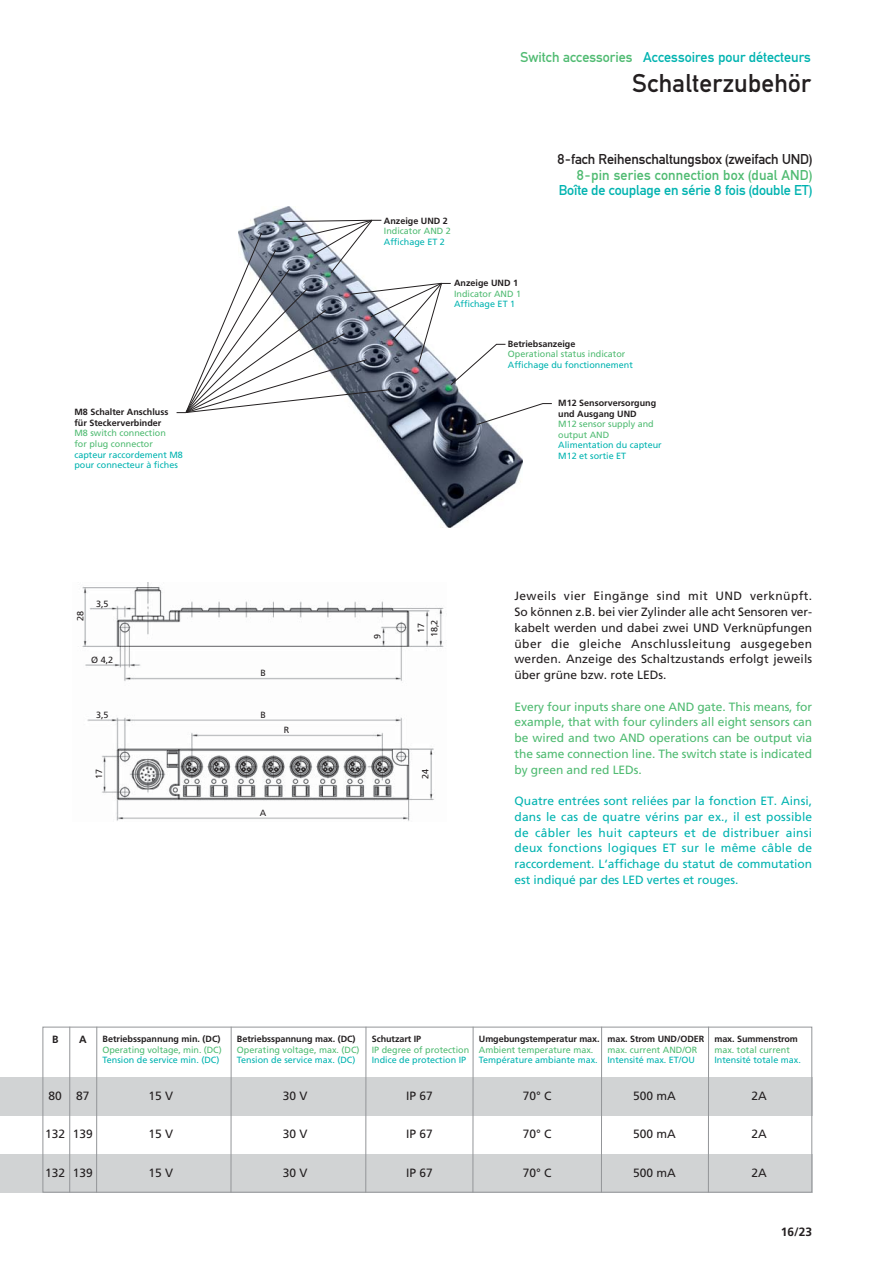
<style>
.page{position:relative;width:893px;height:1263px;background:#fff}
.page>*{position:absolute;margin:0;border:0;box-sizing:border-box;transform-origin:0 0}
.t1{font:27px "DIN Mittel EF";letter-spacing:.01em;color:#231f20}
.t2{font:15px "DIN Mittel EF";color:#00b3b0}
.t3{font:15px "DIN Mittel EF";letter-spacing:-.01em;color:#231f20}
.t4{font:15px "DIN Mittel EF";letter-spacing:.01em;color:#50bb72}
.t5{font:12px/15.8px "Frutiger";color:#231f20;text-align:justify}
.t6{font:12px/15.8px "Frutiger";letter-spacing:-.005em;color:#00b3b0;text-align:justify}
.t7{font:12px/15.8px "Frutiger";letter-spacing:-.005em;color:#50bb72;text-align:justify}
.t8{font:700 12px "Frutiger";color:#231f20}
.t9{font:700 10.5px "Frutiger";color:#231f20}
.t10{font:9px/10.5px "Frutiger";color:#00b3b0}
.t11{font:9px/10.5px "Frutiger";color:#50bb72}
.t12{font:700 9px/10.5px "Frutiger";color:#231f20}
.t13{font:9px "Frutiger";color:#231f20}
.s1{color:#50bb72}
</style>
<div class="page">
<img style="left:253px;top:206px;width:269px;height:322px">
<img style="left:82px;top:582px;width:362px;height:239px">
<svg style="left:177px;top:219px;width:375px;height:207px"></svg>
<div style="left:0;top:1078px;width:812px;height:38px;background:#d1d3d4"></div>
<div style="left:0;top:1154px;width:812px;height:38px;background:#d1d3d4"></div>
<hr style="left:96px;top:1027px;width:1px;height:165px;background:#939598">
<hr style="left:231px;top:1027px;width:1px;height:165px;background:#939598">
<hr style="left:365px;top:1027px;width:1px;height:165px;background:#939598">
<hr style="left:473px;top:1027px;width:1px;height:165px;background:#939598">
<hr style="left:601px;top:1027px;width:1px;height:165px;background:#939598">
<hr style="left:708px;top:1027px;width:1px;height:165px;background:#939598">
<hr style="left:69px;top:1027px;width:1px;height:165px;background:#939598">
<div style="left:43px;top:1027px;width:769px;height:165px;border:1px solid #939598"></div>
<p class="t12" style="left:74px;top:408px;width:95px">M8 Schalter Anschluss für Steckerverbinder</p>
<p class="t11" style="left:74px;top:429px;width:93px">M8 switch connection for plug connector</p>
<p class="t10" style="left:74px;top:450px;width:110px">capteur raccordement M8 pour connecteur à fiches</p>
<p class="t13" style="left:77px;top:621px;width:12px;rotate:-90deg">28</p>
<p class="t13" style="left:96px;top:600px;width:14px">3,5</p>
<p class="t13" style="left:91px;top:656px;width:24px">Ø 4,2</p>
<p class="t13" style="left:96px;top:711px;width:14px">3,5</p>
<p class="t13" style="left:95px;top:779px;width:12px;rotate:-90deg">17</p>
<p class="t13" style="left:260px;top:670px;width:7px">B</p>
<p class="t13" style="left:260px;top:711px;width:7px">B</p>
<p class="t13" style="left:284px;top:726px;width:7px">R</p>
<p class="t13" style="left:260px;top:809px;width:8px">A</p>
<p class="t2" style="left:520px;top:52px;width:292px"><span class="s1">Switch accessories</span> Accessoires pour détecteurs</p>
<h1 class="t1" style="left:633px;top:73px;width:180px">Schalterzubehör</h1>
<p class="t12" style="left:384px;top:216px;width:66px">Anzeige UND 2</p>
<p class="t11" style="left:384px;top:226px;width:69px">Indicator AND 2</p>
<p class="t10" style="left:384px;top:237px;width:63px">Affichage ET 2</p>
<p class="t3" style="left:557px;top:154px;width:257px">8-fach Reihenschaltungsbox (zweifach UND)</p>
<p class="t4" style="left:576px;top:169px;width:237px">8-pin series connection box (dual AND)</p>
<p class="t2" style="left:559px;top:184px;width:255px">Boîte de couplage en série 8 fois (double ET)</p>
<p class="t12" style="left:454px;top:279px;width:66px">Anzeige UND 1</p>
<p class="t11" style="left:454px;top:289px;width:69px">Indicator AND 1</p>
<p class="t10" style="left:454px;top:300px;width:63px">Affichage ET 1</p>
<p class="t12" style="left:508px;top:339px;width:69px">Betriebsanzeige</p>
<p class="t11" style="left:508px;top:350px;width:119px">Operational status indicator</p>
<p class="t10" style="left:508px;top:360px;width:127px">Affichage du fonctionnement</p>
<p class="t12" style="left:558px;top:398px;width:100px">M12 Sensorversorgung und Ausgang UND</p>
<p class="t11" style="left:558px;top:419px;width:97px">M12 sensor supply and output AND</p>
<p class="t10" style="left:558px;top:440px;width:105px">Alimentation du capteur<br>M12 et sortie ET</p>
<p class="t13" style="left:374px;top:639px;width:7px;rotate:-90deg">9</p>
<p class="t13" style="left:431px;top:637px;width:19px;rotate:-90deg">18,2</p>
<p class="t13" style="left:417px;top:633px;width:12px;rotate:-90deg">17</p>
<p class="t13" style="left:422px;top:779px;width:12px;rotate:-90deg">24</p>
<p class="t5" style="left:514px;top:589px;width:299px">Jeweils vier Eingänge sind mit UND verknüpft.<br>So können z.B. bei vier Zylinder alle acht Sensoren ver&shy;kabelt werden und dabei zwei UND Verknüpfungen über die gleiche Anschlussleitung ausgegeben werden. Anzeige des Schaltzustands erfolgt jeweils über grüne bzw. rote LEDs.</p>
<p class="t7" style="left:514px;top:699px;width:299px">Every four inputs share one AND gate. This means, for example, that with four cylinders all eight sensors can be wired and two AND operations can be output via the same connection line. The switch state is indicated by green and red LEDs.</p>
<p class="t6" style="left:514px;top:794px;width:299px">Quatre entrées sont reliées par la fonction ET. Ainsi, dans le cas de quatre vérins par ex., il est possible de câbler les huit capteurs et de distribuer ainsi deux fonctions logiques ET sur le même câble de raccordement. L‘affichage du statut de commutation est indiqué par des LED vertes et rouges.</p>
<p class="t9" style="left:52px;top:1035px;width:8px">B</p>
<p class="t9" style="left:79px;top:1035px;width:9px">A</p>
<p class="t12" style="left:103px;top:1034px;width:119px">Betriebsspannung min. (DC)</p>
<p class="t11" style="left:103px;top:1045px;width:121px">Operating voltage, min. (DC)</p>
<p class="t10" style="left:103px;top:1055px;width:118px">Tension de service min. (DC)</p>
<p class="t5" style="left:49px;top:1089px;width:15px">80</p>
<p class="t5" style="left:45px;top:1127px;width:22px">132</p>
<p class="t5" style="left:45px;top:1165px;width:22px">132</p>
<p class="t5" style="left:76px;top:1089px;width:15px">87</p>
<p class="t5" style="left:73px;top:1127px;width:22px">139</p>
<p class="t5" style="left:73px;top:1165px;width:22px">139</p>
<p class="t5" style="left:149px;top:1089px;width:26px">15 V</p>
<p class="t5" style="left:149px;top:1127px;width:26px">15 V</p>
<p class="t5" style="left:149px;top:1165px;width:26px">15 V</p>
<p class="t12" style="left:237px;top:1034px;width:120px">Betriebsspannung max. (DC)</p>
<p class="t11" style="left:237px;top:1045px;width:124px">Operating voltage, max. (DC)</p>
<p class="t10" style="left:237px;top:1055px;width:120px">Tension de service max. (DC)</p>
<p class="t5" style="left:283px;top:1089px;width:26px">30 V</p>
<p class="t5" style="left:283px;top:1127px;width:26px">30 V</p>
<p class="t5" style="left:283px;top:1165px;width:26px">30 V</p>
<p class="t12" style="left:372px;top:1034px;width:51px">Schutzart IP</p>
<p class="t11" style="left:372px;top:1045px;width:99px">IP degree of protection</p>
<p class="t10" style="left:372px;top:1055px;width:96px">Indice de protection IP</p>
<p class="t12" style="left:479px;top:1034px;width:122px">Umgebungstemperatur max.</p>
<p class="t11" style="left:479px;top:1045px;width:116px">Ambient temperature max.</p>
<p class="t10" style="left:479px;top:1055px;width:120px">Température ambiante max.</p>
<p class="t12" style="left:607px;top:1034px;width:98px">max. Strom UND/ODER</p>
<p class="t11" style="left:607px;top:1045px;width:92px">max. current AND/OR</p>
<p class="t10" style="left:607px;top:1055px;width:89px">Intensité max. ET/OU</p>
<p class="t5" style="left:406px;top:1089px;width:28px">IP 67</p>
<p class="t5" style="left:406px;top:1127px;width:28px">IP 67</p>
<p class="t5" style="left:406px;top:1165px;width:28px">IP 67</p>
<p class="t5" style="left:523px;top:1089px;width:30px">70° C</p>
<p class="t5" style="left:523px;top:1127px;width:30px">70° C</p>
<p class="t5" style="left:523px;top:1165px;width:30px">70° C</p>
<p class="t5" style="left:633px;top:1089px;width:44px">500 mA</p>
<p class="t5" style="left:633px;top:1127px;width:44px">500 mA</p>
<p class="t5" style="left:633px;top:1165px;width:44px">500 mA</p>
<p class="t12" style="left:714px;top:1034px;width:85px">max. Summenstrom</p>
<p class="t11" style="left:714px;top:1045px;width:77px">max. total current</p>
<p class="t10" style="left:714px;top:1055px;width:88px">Intensité totale max.</p>
<p class="t5" style="left:751px;top:1089px;width:17px">2A</p>
<p class="t5" style="left:751px;top:1127px;width:17px">2A</p>
<p class="t5" style="left:751px;top:1165px;width:17px">2A</p>
<p class="t8" style="left:781px;top:1227px;width:33px">16/23</p>
</div>
